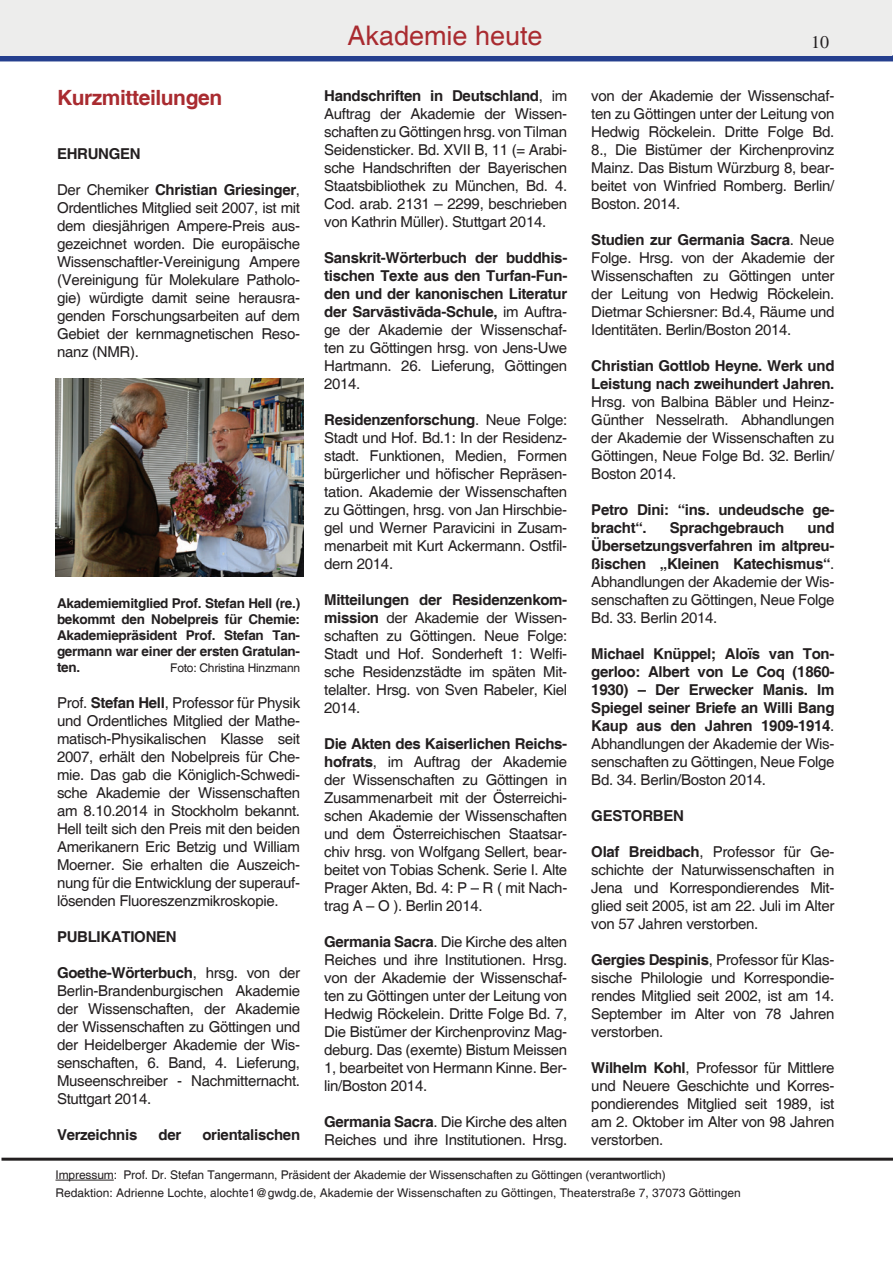
<style>
.page{position:relative;width:893px;height:1263px;background:#fff}
.page>*{position:absolute;margin:0;border:0;box-sizing:border-box;transform-origin:0 0}
.t1{font:27px "Helvetica";color:#a92b30}
.t2{font:700 21px "Helvetica";letter-spacing:-.02em;color:#a92b30}
.t3{font:18px "Times";color:#231f20}
.t4{font:15px/18px "Helvetica";letter-spacing:-.02em;color:#231f20;text-align:justify}
.t5{font:700 15px/18px "Helvetica";letter-spacing:-.02em;color:#231f20;text-align:justify}
.t6{font:700 13.5px/16.2px "Helvetica";letter-spacing:-.02em;color:#231f20;text-align:justify}
.t7{font:12px/18px "Helvetica";letter-spacing:-.01em;color:#231f20}
.s1{font-weight:700}
.s2{font-weight:400}
</style>
<div class="page">
<div style="left:0;top:55px;width:893px;height:6px;background:#253f8e"></div>
<div style="left:0;top:0;width:891px;height:55px;background:#ededec"></div>
<hr style="left:2px;top:1158px;width:891px;height:3px;background:#231f20">
<hr style="left:56px;top:1180px;width:58px;height:1px;background:#231f20">
<img style="left:56px;top:378px;width:247px;height:198px">
<h1 class="t1" style="left:347px;top:19px;width:197px">Akademie heute</h1>
<p class="t3" style="left:811px;top:31px;width:19px">10</p>
<p class="t4" style="left:324px;top:87px;width:245px"><span class="s1">Handschriften in Deutschland</span>, im Auftrag der Akademie der Wissen&shy;schaften zu Göttingen hrsg. von Tilman Seidensticker. Bd. XVII B, 11 (= Arabi&shy;sche Handschriften der Bayerischen Staatsbibliothek zu München, Bd. 4.<br>Cod. arab. 2131 – 2299, beschrieben von Kathrin Müller). Stuttgart 2014.</p>
<p class="t5" style="left:324px;top:249px;width:245px">Sanskrit-Wörterbuch der buddhis&shy;tischen Texte aus den Turfan-Fun&shy;den und der kanonischen Literatur der Sarvāstivāda-Schule, <span class="s2">im Auftra&shy;ge der Akademie der Wissenschaf&shy;ten zu Göttingen hrsg. von Jens-Uwe Hartmann. 26. Lieferung, Göttingen 2014.</span></p>
<p class="t4" style="left:324px;top:411px;width:245px"><span class="s1">Residenzenforschung</span>. Neue Folge:<br>Stadt und Hof. Bd.1: In der Residenz&shy;stadt. Funktionen, Medien, Formen bürgerlicher und höfischer Repräsen&shy;tation. Akademie der Wissenschaften zu Göttingen, hrsg. von Jan Hirschbie&shy;gel und Werner Paravicini in Zusam&shy;menarbeit mit Kurt Ackermann. Ostfil&shy;dern 2014.</p>
<p class="t4" style="left:324px;top:591px;width:245px"><span class="s1">Mitteilungen der Residenzenkom&shy;mission</span> der Akademie der Wissen&shy;schaften zu Göttingen. Neue Folge:<br>Stadt und Hof. Sonderheft 1: Welfi&shy;sche Residenzstädte im späten Mit&shy;telalter. Hrsg. von Sven Rabeler, Kiel 2014.</p>
<p class="t4" style="left:324px;top:735px;width:245px"><span class="s1">Die Akten des Kaiserlichen Reichs&shy;hofrats</span>, im Auftrag der Akademie der Wissenschaften zu Göttingen in Zusammenarbeit mit der Österreichi&shy;schen Akademie der Wissenschaften und dem Österreichischen Staatsar&shy;chiv hrsg. von Wolfgang Sellert, bear&shy;beitet von Tobias Schenk. Serie I. Alte Prager Akten, Bd. 4: P – R ( mit Nach&shy;trag A – O ). Berlin 2014.</p>
<p class="t4" style="left:324px;top:933px;width:245px"><span class="s1">Germania Sacra</span>. Die Kirche des alten Reiches und ihre Institutionen. Hrsg. von der Akademie der Wissenschaf&shy;ten zu Göttingen unter der Leitung von Hedwig Röckelein. Dritte Folge Bd. 7, Die Bistümer der Kirchenprovinz Mag&shy;deburg. Das (exemte) Bistum Meissen 1, bearbeitet von Hermann Kinne. Ber&shy;lin/Boston 2014.</p>
<p class="t4" style="left:324px;top:1113px;width:245px"><span class="s1">Germania Sacra</span>. Die Kirche des alten<br>Reiches und ihre Institutionen. Hrsg.</p>
<p class="t4" style="left:591px;top:87px;width:245px">von der Akademie der Wissenschaf&shy;ten zu Göttingen unter der Leitung von Hedwig Röckelein. Dritte Folge Bd.<br>8., Die Bistümer der Kirchenprovinz Mainz. Das Bistum Würzburg 8, bear&shy;beitet von Winfried Romberg. Berlin/ Boston. 2014.</p>
<p class="t4" style="left:591px;top:231px;width:245px"><span class="s1">Studien zur Germania Sacra</span>. Neue Folge. Hrsg. von der Akademie der Wissenschaften zu Göttingen unter der Leitung von Hedwig Röckelein.<br>Dietmar Schiersner: Bd.4, Räume und Identitäten. Berlin/Boston 2014.</p>
<p class="t5" style="left:591px;top:357px;width:245px">Christian Gottlob Heyne. Werk und<br>Leistung nach zweihundert Jahren.</p>
<p class="t4" style="left:591px;top:393px;width:245px">Hrsg. von Balbina Bäbler und Heinz-Günther Nesselrath. Abhandlungen der Akademie der Wissenschaften zu Göttingen, Neue Folge Bd. 32. Berlin/ Boston 2014.</p>
<p class="t5" style="left:591px;top:501px;width:245px">Petro Dini: “ins. undeudsche ge&shy;bracht“.</p>
<h2 class="t2" style="left:57px;top:85px;width:167px">Kurzmitteilungen</h2>
<p class="t5" style="left:57px;top:146px;width:85px">EHRUNGEN</p>
<p class="t4" style="left:57px;top:182px;width:245px">Der Chemiker <span class="s1">Christian Griesinger</span>, Ordentliches Mitglied seit 2007, ist mit dem diesjährigen Ampere-Preis aus&shy;gezeichnet worden. Die europäische Wissenschaftler-Vereinigung Ampere (Vereinigung für Molekulare Patholo&shy;gie) würdigte damit seine herausra&shy;genden Forschungsarbeiten auf dem Gebiet der kernmagnetischen Reso&shy;nanz (NMR).</p>
<p class="t5" style="left:670px;top:519px;width:116px">Sprachgebrauch</p>
<p class="t4" style="left:591px;top:519px;width:245px;text-indent:216px"><span class="s1">und Übersetzungsverfahren im altpreu&shy;ßischen „Kleinen Katechismus“</span>.<br>Abhandlungen der Akademie der Wis&shy;senschaften zu Göttingen, Neue Folge Bd. 33. Berlin 2014.</p>
<p class="t5" style="left:591px;top:645px;width:245px">Michael Knüppel; Aloïs van Ton&shy;gerloo: Albert von Le Coq (1860- 1930) – Der Erwecker Manis. Im Spiegel seiner Briefe an Willi Bang Kaup aus den Jahren 1909-1914<span class="s2">.<br>Abhandlungen der Akademie der Wis&shy;senschaften zu Göttingen, Neue Folge Bd. 34. Berlin/Boston 2014.</span></p>
<p class="t5" style="left:591px;top:807px;width:94px">GESTORBEN</p>
<p class="t4" style="left:591px;top:843px;width:245px"><span class="s1">Olaf Breidbach</span>, Professor für Ge&shy;schichte der Naturwissenschaften in Jena und Korrespondierendes Mit&shy;glied seit 2005, ist am 22. Juli im Alter von 57 Jahren verstorben.</p>
<p class="t4" style="left:591px;top:951px;width:245px"><span class="s1">Gergies Despinis</span>, Professor für Klas&shy;sische Philologie und Korrespondie&shy;rendes Mitglied seit 2002, ist am 14.<br>September im Alter von 78 Jahren verstorben.</p>
<p class="t4" style="left:591px;top:1059px;width:245px"><span class="s1">Wilhelm Kohl</span>, Professor für Mittlere und Neuere Geschichte und Korres&shy;pondierendes Mitglied seit 1989, ist am 2. Oktober im Alter von 98 Jahren verstorben.</p>
<p class="t7" style="left:56px;top:1166px;width:687px">Impressum: Prof. Dr. Stefan Tangermann, Präsident der Akademie der Wissenschaften zu Göttingen (verantwortlich)<br>Redaktion: Adrienne Lochte, alochte1@gwdg.de, Akademie der Wissenschaften zu Göttingen, Theaterstraße 7, 37073 Göttingen</p>
<p class="t6" style="left:57px;top:595px;width:245px">Akademiemitglied Prof. Stefan Hell (re.) bekommt den Nobelpreis für Chemie:<br>Akademiepräsident Prof. Stefan Tan&shy;germann war einer der ersten Gratulan&shy;ten.</p>
<p class="t7" style="left:170px;top:660px;width:131px">Foto: Christina Hinzmann</p>
<p class="t4" style="left:57px;top:695px;width:245px">Prof. <span class="s1">Stefan Hell</span>, Professor für Physik und Ordentliches Mitglied der Mathe&shy;matisch-Physikalischen Klasse seit 2007, erhält den Nobelpreis für Che&shy;mie. Das gab die Königlich-Schwedi&shy;sche Akademie der Wissenschaften am 8.10.2014 in Stockholm bekannt.<br>Hell teilt sich den Preis mit den beiden Amerikanern Eric Betzig und William Moerner. Sie erhalten die Auszeich&shy;nung für die Entwicklung der superauf&shy;lösenden Fluoreszenzmikroskopie.</p>
<p class="t5" style="left:57px;top:929px;width:121px">PUBLIKATIONEN</p>
<p class="t4" style="left:57px;top:965px;width:245px"><span class="s1">Goethe-Wörterbuch</span>, hrsg. von der Berlin-Brandenburgischen Akademie der Wissenschaften, der Akademie der Wissenschaften zu Göttingen und der Heidelberger Akademie der Wis&shy;senschaften, 6. Band, 4. Lieferung, Museenschreiber - Nachmitternacht.<br>Stuttgart 2014.</p>
<p class="t5" style="left:57px;top:1127px;width:82px">Verzeichnis</p>
<p class="t5" style="left:158px;top:1127px;width:24px">der</p>
<p class="t5" style="left:202px;top:1127px;width:99px">orientalischen</p>
</div>
